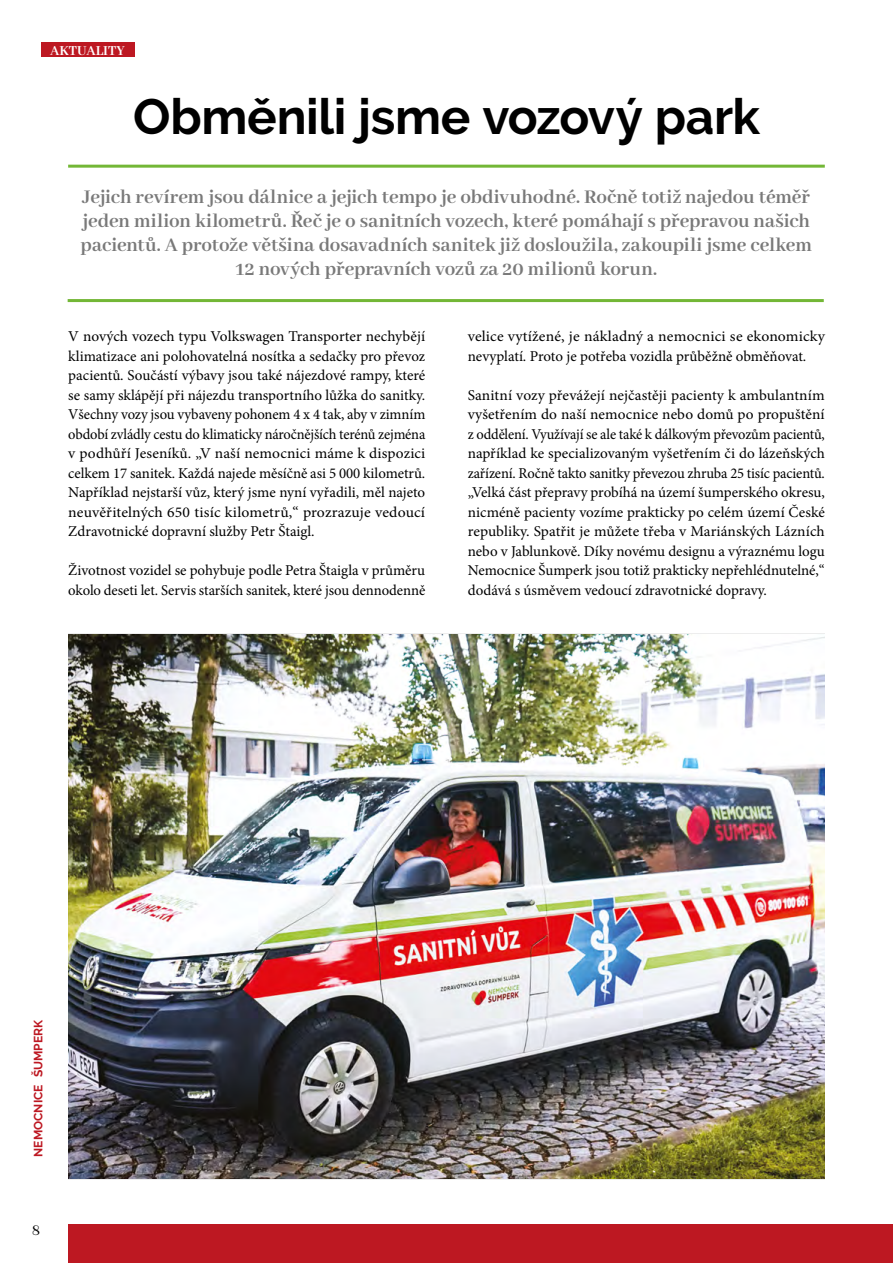
<style>
.page{position:relative;width:893px;height:1263px;background:#fff}
.page>*{position:absolute;margin:0;border:0;box-sizing:border-box;transform-origin:0 0}
.t1{font:700 49.5px "Raleway";letter-spacing:-.01em;color:#000}
.t2{font:700 21px/24px "Abhaya Libre";color:#797979;text-align:center}
.t3{font:16.5px "Abhaya Libre";color:#000}
.t4{font:15px/19.5px "Minion Pro";color:#000;text-align:justify}
.t5{font:15px/19.5px "Minion Pro";color:#000;scale:1.04 1}
.t6{font:700 15px "Abhaya Libre";color:#fff}
.t7{font:700 12px "Raleway";color:#bd1822}
</style>
<div class="page">
<div style="left:68px;top:1225px;width:825px;height:38px;background:#bd1822"></div>
<hr style="left:68px;top:165px;width:757px;height:3px;background:#73b736">
<hr style="left:68px;top:299px;width:756px;height:3px;background:#73b736">
<img style="left:68px;top:634px;width:757px;height:545px">
<div style="left:42px;top:43px;width:93px;height:14px;background:#bd1822"></div>
<p class="t6" style="left:50px;top:42px;width:76px">AKTUALITY</p>
<h1 class="t1" style="left:133px;top:88px;width:629px">Obměnili jsme vozový park</h1>
<p class="t2" style="left:81px;top:186px;width:733px">Jejich revírem jsou dálnice a jejich tempo je obdivuhodné. Ročně totiž najedou téměř jeden milion kilometrů. Řeč je o sanitních vozech, které pomáhají s přepravou našich pacientů. A protože většina dosavadních sanitek již dosloužila, zakoupili jsme celkem 12 nových přepravních vozů za 20 milionů korun.</p>
<p class="t4" style="left:68px;top:327px;width:359px">V nových vozech typu Volkswagen Transporter nechybějí klimatizace ani polohovatelná nosítka a sedačky pro převoz pacientů. Součástí výbavy jsou také nájezdové rampy, které se samy sklápějí při nájezdu transportního lůžka do sanitky.<br>Všechny vozy jsou vybaveny pohonem 4 x 4 tak, aby v zimním období zvládly cestu do klimaticky náročnějších terénů zejména v podhůří Jeseníků. „V naší nemocnici máme k dispozici celkem 17 sanitek. Každá najede měsíčně asi 5 000 kilometrů.<br>Například nejstarší vůz, který jsme nyní vyřadili, měl najeto neuvěřitelných 650 tisíc kilometrů,“ prozrazuje vedoucí Zdravotnické dopravní služby Petr Štaigl.</p>
<p class="t4" style="left:68px;top:561px;width:358px">Životnost vozidel se pohybuje podle Petra Štaigla v průměru okolo deseti let. Servis starších sanitek, které jsou dennodenně</p>
<p class="t5" style="left:468px;top:327px;width:345px">velice vytížené, je nákladný a nemocnici se ekonomicky nevyplatí. Proto je potřeba vozidla průběžně obměňovat.</p>
<p class="t4" style="left:468px;top:385px;width:359px">Sanitní vozy převážejí nejčastěji pacienty k ambulantním vyšetřením do naší nemocnice nebo domů po propuštění z oddělení. Využívají se ale také k dálkovým převozům pacientů, například ke specializovaným vyšetřením či do lázeňských zařízení. Ročně takto sanitky převezou zhruba 25 tisíc pacientů. „Velká část přepravy probíhá na území šumperského okresu, nicméně pacienty vozíme prakticky po celém území České republiky. Spatřit je můžete třeba v Mariánských Lázních nebo v Jablunkově. Díky novému designu a výraznému logu Nemocnice Šumperk jsou totiž prakticky nepřehlédnutelné,“ dodává s úsměvem vedoucí zdravotnické dopravy.</p>
<p class="t7" style="left:31px;top:1157px;width:138px;rotate:-90deg">NEMOCNICE ŠUMPERK</p>
<p class="t3" style="left:32px;top:1221px;width:10px">8</p>
</div>
